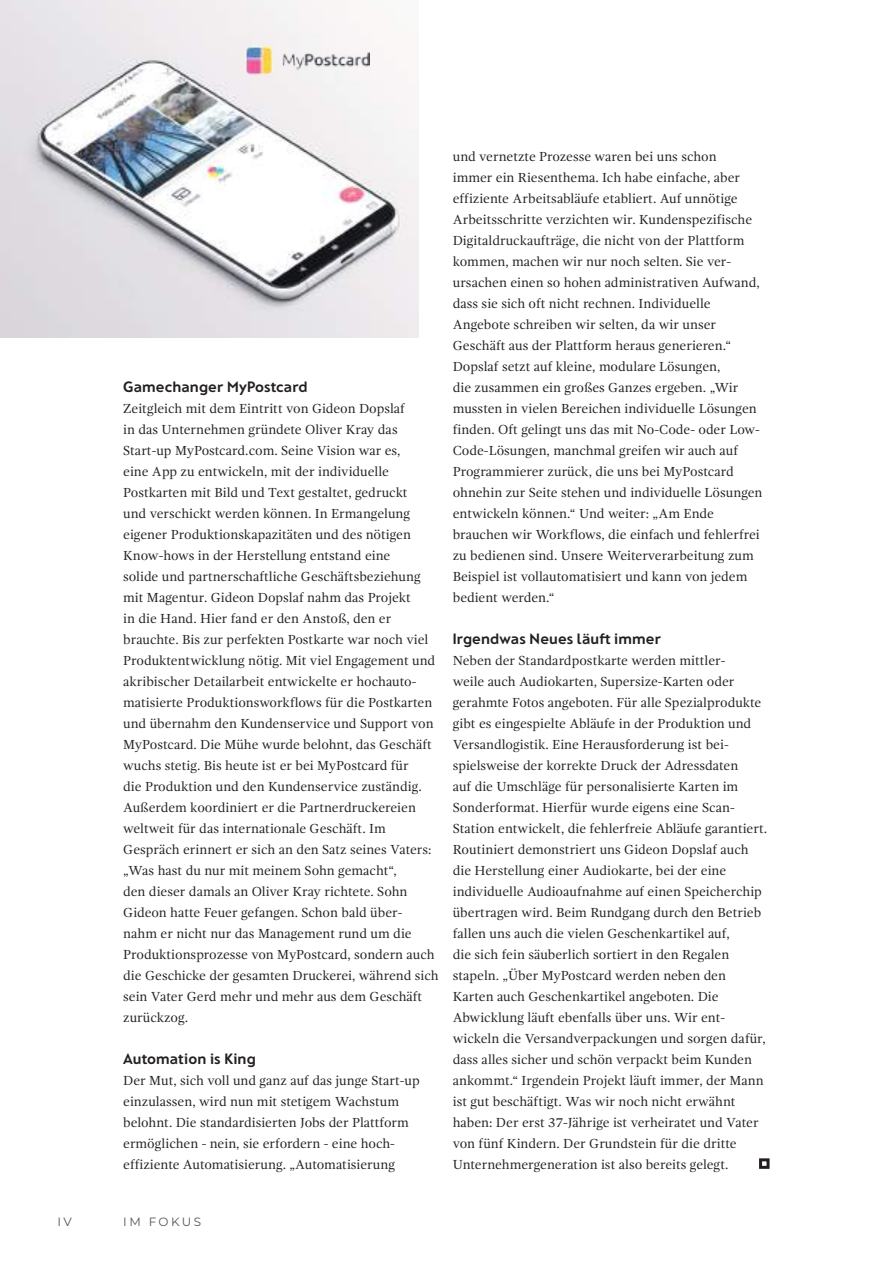
<style>
.page{position:relative;width:893px;height:1263px;background:#fff}
.page>*{position:absolute;margin:0;border:0;box-sizing:border-box;transform-origin:0 0}
.t1{font:700 15px "Franz Sans";letter-spacing:.01em;color:#241f1f}
.t2{font:13.5px/21px "Gandhi Serif";color:#241f1f}
.t3{font:12px "Montserrat";letter-spacing:.195em;color:#525658}
</style>
<div class="page">
<div style="left:759px;top:1158px;width:11px;height:11px;border:3px solid #241f1f"></div>
<img style="left:0;top:0;width:419px;height:338px">
<img style="left:246px;top:47px;width:124px;height:27px">
<hr style="left:892px;top:0;width:1px;height:378px;background:#ebeaea">
<p class="t3" style="left:57px;top:1214px;width:16px">IV</p>
<p class="t1" style="left:123px;top:378px;width:186px">Gamechanger MyPostcard</p>
<p class="t2" style="left:123px;top:398px;width:317px">Zeitgleich mit dem Eintritt von Gideon Dopslaf<br>in das Unternehmen gründete Oliver Kray das Start-up MyPostcard.com. Seine Vision war es,<br>eine App zu entwickeln, mit der individuelle Postkarten mit Bild und Text gestaltet, gedruckt<br>und verschickt werden können. In Ermangelung eigener Produktionskapazitäten und des nötigen Know-hows in der Herstellung entstand eine<br>solide und partnerschaftliche Geschäftsbeziehung mit Magentur. Gideon Dopslaf nahm das Projekt<br>in die Hand. Hier fand er den Anstoß, den er brauchte. Bis zur perfekten Postkarte war noch viel Produktentwicklung nötig. Mit viel Engagement und akribischer Detailarbeit entwickelte er hochauto&shy;matisierte Produktionsworkflows für die Postkarten und übernahm den Kundenservice und Support von MyPostcard. Die Mühe wurde belohnt, das Geschäft wuchs stetig. Bis heute ist er bei MyPostcard für<br>die Produktion und den Kundenservice zuständig.<br>Außerdem koordiniert er die Partnerdruckereien weltweit für das internationale Geschäft. Im Gespräch erinnert er sich an den Satz seines Vaters: „Was hast du nur mit meinem Sohn gemacht“,<br>den dieser damals an Oliver Kray richtete. Sohn Gideon hatte Feuer gefangen. Schon bald über&shy;nahm er nicht nur das Management rund um die Produktionsprozesse von MyPostcard, sondern auch die Geschicke der gesamten Druckerei, während sich sein Vater Gerd mehr und mehr aus dem Geschäft zurückzog.</p>
<p class="t1" style="left:123px;top:1050px;width:134px">Automation is King</p>
<p class="t2" style="left:123px;top:1070px;width:298px">Der Mut, sich voll und ganz auf das junge Start-up einzulassen, wird nun mit stetigem Wachstum belohnt. Die standardisierten Jobs der Plattform ermöglichen - nein, sie erfordern - eine hoch&shy;effiziente Automatisierung. „Automatisierung</p>
<p class="t2" style="left:453px;top:146px;width:311px">und vernetzte Prozesse waren bei uns schon<br>immer ein Riesenthema. Ich habe einfache, aber effiziente Arbeitsabläufe etabliert. Auf unnötige Arbeitsschritte verzichten wir. Kundenspezifische Digitaldruckaufträge, die nicht von der Plattform kommen, machen wir nur noch selten. Sie ver&shy;ursachen einen so hohen administrativen Aufwand, dass sie sich oft nicht rechnen. Individuelle Angebote schreiben wir selten, da wir unser Geschäft aus der Plattform heraus generieren.“ Dopslaf setzt auf kleine, modulare Lösungen,<br>die zusammen ein großes Ganzes ergeben. „Wir mussten in vielen Bereichen individuelle Lösungen finden. Oft gelingt uns das mit No-Code- oder Low-Code-Lösungen, manchmal greifen wir auch auf Programmierer zurück, die uns bei MyPostcard ohnehin zur Seite stehen und individuelle Lösungen entwickeln können.“ Und weiter: „Am Ende brauchen wir Workflows, die einfach und fehlerfrei zu bedienen sind. Unsere Weiterverarbeitung zum Beispiel ist vollautomatisiert und kann von jedem bedient werden.“</p>
<p class="t1" style="left:453px;top:630px;width:210px">Irgendwas Neues läuft immer</p>
<p class="t2" style="left:453px;top:650px;width:316px">Neben der Standardpostkarte werden mittler-<br>weile auch Audiokarten, Supersize-Karten oder gerahmte Fotos angeboten. Für alle Spezialprodukte gibt es eingespielte Abläufe in der Produktion und Versandlogistik. Eine Herausforderung ist bei&shy;spielsweise der korrekte Druck der Adressdaten<br>auf die Umschläge für personalisierte Karten im Sonderformat. Hierfür wurde eigens eine Scan-Station entwickelt, die fehlerfreie Abläufe garantiert.<br>Routiniert demonstriert uns Gideon Dopslaf auch die Herstellung einer Audiokarte, bei der eine individuelle Audioaufnahme auf einen Speicherchip übertragen wird. Beim Rundgang durch den Betrieb fallen uns auch die vielen Geschenkartikel auf,<br>die sich fein säuberlich sortiert in den Regalen stapeln. „Über MyPostcard werden neben den Karten auch Geschenkartikel angeboten. Die Abwicklung läuft ebenfalls über uns. Wir ent&shy;wickeln die Versandverpackungen und sorgen dafür, dass alles sicher und schön verpackt beim Kunden ankommt.“ Irgendein Projekt läuft immer, der Mann ist gut beschäftigt. Was wir noch nicht erwähnt haben: Der erst 37-Jährige ist verheiratet und Vater von fünf Kindern. Der Grundstein für die dritte Unternehmergeneration ist also bereits gelegt.</p>
<p class="t3" style="left:123px;top:1214px;width:79px">IM FOKUS</p>
</div>
